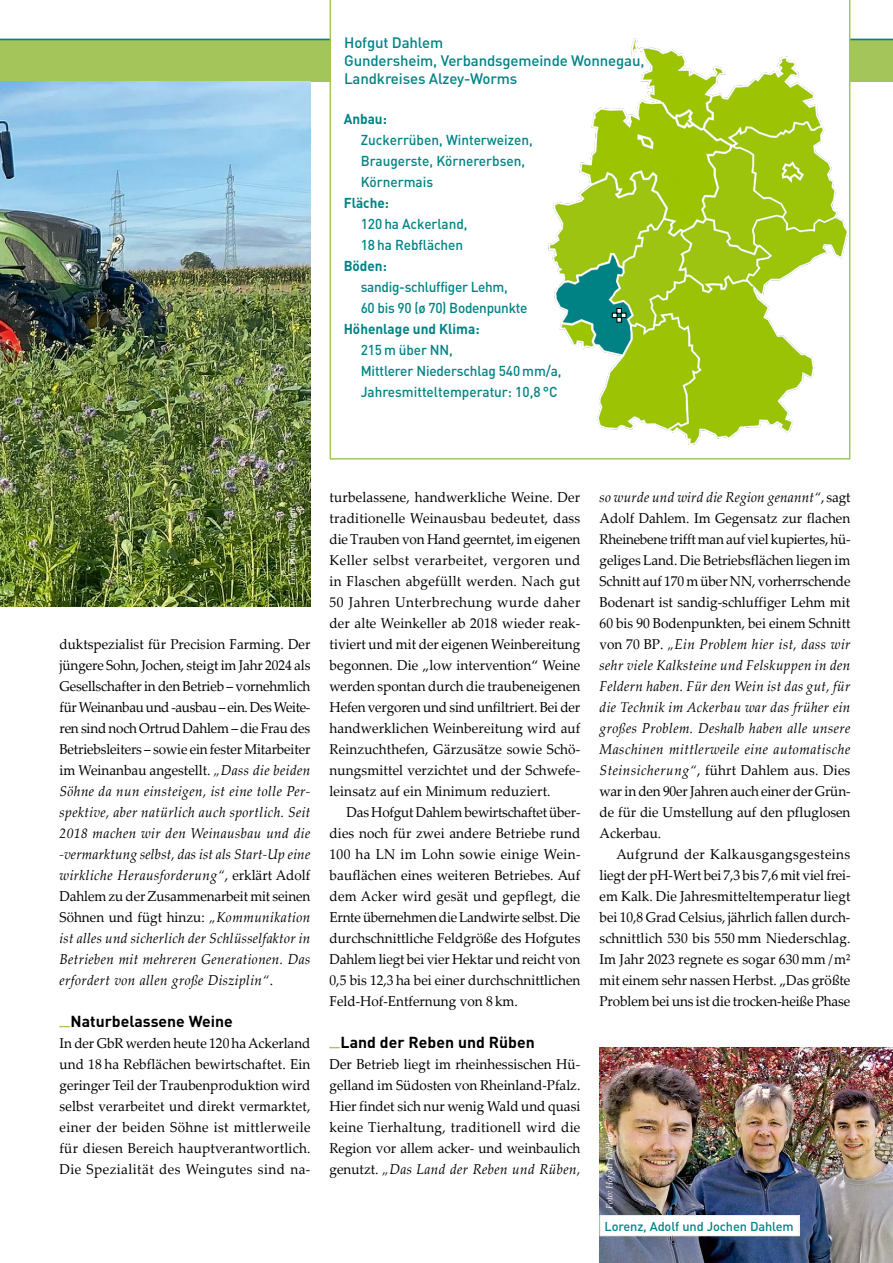
<style>
.page{position:relative;width:893px;height:1263px;background:#fff}
.page>*{position:absolute;margin:0;border:0;box-sizing:border-box;transform-origin:0 0}
.t1{font:700 15.75px "DIN Pro";color:#000}
.t2{font:500 15px/18px "DIN Pro";letter-spacing:-.01em;color:#008385}
.t3{font:14.25px/21px "Palatino Linotype";color:#000;text-align:justify;scale:.95 1}
.t4{font:500 14.25px/21px "DIN Pro";letter-spacing:-.005em;color:#008385;scale:.95 1}
.t5{font:700 14.25px "DIN Pro";color:#008385;scale:.95 1}
.t6{font:500 12.75px "DIN Pro";letter-spacing:-.01em;color:#008385}
.t7{font:italic 9px "Palatino Linotype";color:#fff}
.s1{font-style:italic}
</style>
<div class="page">
<div style="left:0;top:40px;width:893px;height:42px;background:#a3c559"></div>
<hr style="left:0;top:39px;width:893px;height:1px;background:#008385">
<img style="left:0;top:82px;width:310px;height:525px">
<svg style="left:330px;top:0;width:520px;height:460px"></svg>
<img style="left:539px;top:39px;width:313px;height:406px">
<img style="left:600px;top:1048px;width:293px;height:215px">
<div style="left:600px;top:1215px;width:199px;height:21px;background:#fff"></div>
<div style="left:600px;top:1215px;width:199px;height:21px;border:1px solid #e9f0d9"></div>
<svg style="left:612px;top:308px;width:14px;height:15px"></svg>
<p class="t2" style="left:344px;top:33px;width:302px">Hofgut Dahlem<br>Gundersheim, Verbandsgemeinde Wonnegau,<br>Landkreises Alzey-Worms</p>
<p class="t5" style="left:344px;top:109px;width:47px">Anbau:</p>
<p class="t4" style="left:361px;top:128px;width:183px">Zuckerrüben, Winterweizen,</p>
<p class="t4" style="left:361px;top:149px;width:175px">Braugerste, Körnererbsen,</p>
<p class="t4" style="left:344px;top:170px;width:96px">Körnermais</p>
<p class="t5" style="left:344px;top:193px;width:49px">Fläche:</p>
<p class="t4" style="left:361px;top:212px;width:114px">120 ha Ackerland,<br>18 ha Rebflächen</p>
<p class="t5" style="left:344px;top:256px;width:47px">Böden:</p>
<p class="t4" style="left:361px;top:275px;width:177px">sandig-schluffiger Lehm,<br>60 bis 90 (ø 70) Bodenpunkte</p>
<p class="t5" style="left:344px;top:319px;width:144px">Höhenlage und Klima:</p>
<p class="t4" style="left:361px;top:338px;width:213px">215 m über NN,<br>Mittlerer Niederschlag 540 mm/a,<br>Jahresmitteltemperatur: 10,8 °C</p>
<p class="t7" style="left:286px;top:585px;width:79px;rotate:-90deg">Foto: Hofgut Dahlem</p>
<p class="t3" style="left:60px;top:633px;width:266px">duktspezialist für Precision Farming. Der jüngere Sohn, Jochen, steigt im Jahr 2024 als Gesellschafter in den Betrieb – vornehmlich für Weinanbau und -ausbau – ein. Des Weite&shy;ren sind noch Ortrud Dahlem – die Frau des Betriebsleiters – sowie ein fester Mitarbeiter im Weinanbau angestellt. <span class="s1">„Dass die beiden Söhne da nun einsteigen, ist eine tolle Per&shy;spektive, aber natürlich auch sportlich. Seit 2018 machen wir den Weinausbau und die -vermarktung selbst, das ist als Start-Up eine wirkliche Herausforderung“</span>, erklärt Adolf Dahlem zu der Zusammenarbeit mit seinen Söhnen und fügt hinzu: <span class="s1">„Kommunikation ist alles und sicherlich der Schlüsselfaktor in Betrieben mit mehreren Generationen. Das erfordert von allen große Disziplin“</span>.</p>
<p class="t1" style="left:60px;top:1010px;width:175px"><sup>_</sup>Naturbelassene Weine</p>
<p class="t3" style="left:60px;top:1032px;width:266px">In der GbR werden heute 120 ha Ackerland und 18 ha Rebflächen bewirtschaftet. Ein geringer Teil der Traubenproduktion wird selbst verarbeitet und direkt vermarktet, einer der beiden Söhne ist mittlerweile für diesen Bereich hauptverantwortlich.<br>Die Spezialität des Weingutes sind na-</p>
<p class="t3" style="left:330px;top:486px;width:266px">turbelassene, handwerkliche Weine. Der traditionelle Weinausbau bedeutet, dass die Trauben von Hand geerntet, im eigenen Keller selbst verarbeitet, vergoren und in Flaschen abgefüllt werden. Nach gut 50 Jahren Unterbrechung wurde daher der alte Weinkeller ab 2018 wieder reak&shy;tiviert und mit der eigenen Weinbereitung begonnen. Die „low intervention“ Weine werden spontan durch die traubeneigenen Hefen vergoren und sind unfiltriert. Bei der handwerklichen Weinbereitung wird auf Reinzuchthefen, Gärzusätze sowie Schö&shy;nungsmittel verzichtet und der Schwefe&shy;leinsatz auf ein Minimum reduziert.</p>
<p class="t3" style="left:330px;top:801px;width:266px;text-indent:17px">Das Hofgut Dahlem bewirtschaftet über&shy;dies noch für zwei andere Betriebe rund 100 ha LN im Lohn sowie einige Wein&shy;bauflächen eines weiteren Betriebes. Auf dem Acker wird gesät und gepflegt, die Ernte übernehmen die Landwirte selbst. Die durchschnittliche Feldgröße des Hofgutes Dahlem liegt bei vier Hektar und reicht von 0,5 bis 12,3 ha bei einer durchschnittlichen Feld-Hof-Entfernung von 8 km.</p>
<p class="t1" style="left:330px;top:1031px;width:207px"><sup>_</sup>Land der Reben und Rüben</p>
<p class="t3" style="left:330px;top:1053px;width:266px">Der Betrieb liegt im rheinhessischen Hü&shy;gelland im Südosten von Rheinland-Pfalz.<br>Hier findet sich nur wenig Wald und quasi keine Tierhaltung, traditionell wird die Region vor allem acker- und weinbaulich genutzt. <span class="s1">„Das Land der Reben und Rüben,</span></p>
<p class="t3" style="left:600px;top:486px;width:266px"><span class="s1">so wurde und wird die Region genannt“</span>, sagt Adolf Dahlem. Im Gegensatz zur flachen Rheinebene trifft man auf viel kupiertes, hü&shy;geliges Land. Die Betriebsflächen liegen im Schnitt auf 170 m über NN, vorherrschende Bodenart ist sandig-schluffiger Lehm mit 60 bis 90 Bodenpunkten, bei einem Schnitt von 70 BP. <span class="s1">„Ein Problem hier ist, dass wir sehr viele Kalksteine und Felskuppen in den Feldern haben. Für den Wein ist das gut, für die Technik im Ackerbau war das früher ein großes Problem. Deshalb haben alle unsere Maschinen mittlerweile eine automatische Steinsicherung“</span>, führt Dahlem aus. Dies war in den 90er Jahren auch einer der Grün&shy;de für die Umstellung auf den pfluglosen Ackerbau.</p>
<p class="t3" style="left:600px;top:843px;width:266px;text-indent:17px">Aufgrund der Kalkausgangsgesteins liegt der pH-Wert bei 7,3 bis 7,6 mit viel frei&shy;em Kalk. Die Jahresmitteltemperatur liegt bei 10,8 Grad Celsius, jährlich fallen durch&shy;schnittlich 530 bis 550 mm Niederschlag.<br>Im Jahr 2023 regnete es sogar 630 mm / m² mit einem sehr nassen Herbst. „Das größte Problem bei uns ist die trocken-heiße Phase</p>
<p class="t7" style="left:603px;top:1209px;width:79px;rotate:-90deg">Foto: Hofgut Dahlem</p>
<p class="t6" style="left:605px;top:1217px;width:191px">Lorenz, Adolf und Jochen Dahlem</p>
</div>
